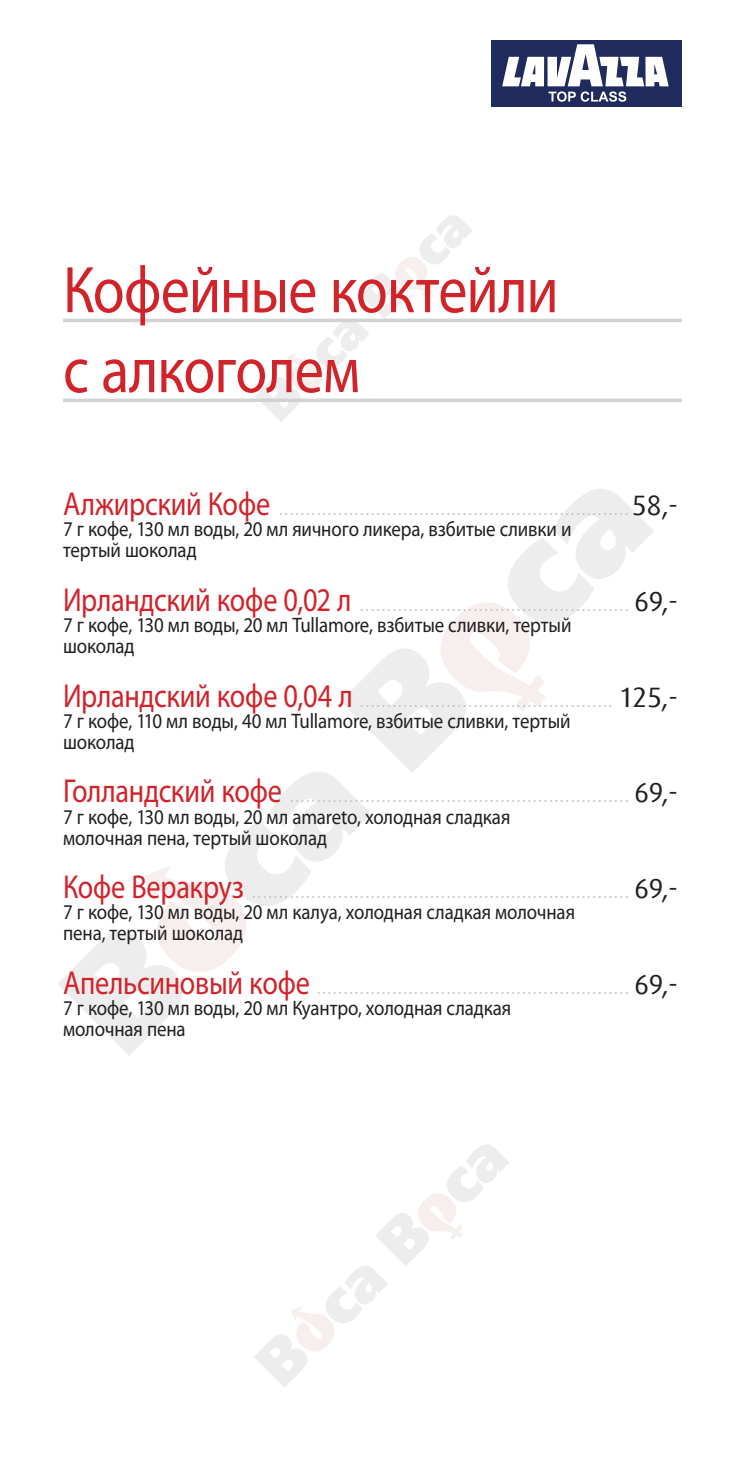
<style>
.page{position:relative;width:745px;height:1474px;background:#fff}
.page>*{position:absolute;margin:0;border:0;box-sizing:border-box;transform-origin:0 0}
.titulek{font:66.5px "Myriad Pro";letter-spacing:-.015em;color:#d1232a;scale:.87 1}
.titulek-2{font:italic 21px/21px "Linde Dax Office";color:#bcbdc0}
.titulek-3{font:21px/21px "Myriad Pro";letter-spacing:-.01em;color:#231f20;scale:.9 1}
.s1{font-family:"Myriad Pro";font-style:normal;font-size:33.25px;color:#d1232a}
.s2{font-weight:700;font-style:normal;font-size:28px;color:#231f20}
.s3{font-family:"Myriad Pro";font-style:normal;color:#231f20}
.s4{font-size:33.25px;color:#d1232a}
.s5{font-family:"Linde Dax Office";font-style:italic;color:#bcbdc0}
.s6{font-family:"Linde Dax Office";font-weight:700;font-size:28px}
</style>
<div class="page">
<svg style="left:58px;top:489px;width:596px;height:566px"></svg>
<svg style="left:145px;top:865px;width:106px;height:112px"></svg>
<svg style="left:435px;top:597px;width:110px;height:115px"></svg>
<svg style="left:254px;top:1145px;width:255px;height:242px"></svg>
<svg style="left:291px;top:1305px;width:45px;height:48px"></svg>
<svg style="left:415px;top:1190px;width:48px;height:50px"></svg>
<svg style="left:255px;top:215px;width:217px;height:207px"></svg>
<svg style="left:287px;top:353px;width:38px;height:40px"></svg>
<svg style="left:392px;top:255px;width:41px;height:42px"></svg>
<hr style="left:63px;top:319px;width:618px;height:3px;background:#d1d2d4">
<svg style="left:63px;top:398px;width:618px;height:4px;background:#d7d8da"></svg>
<div style="left:490px;top:40px;width:191px;height:67px;background:#202b5d"></div>
<svg style="left:502px;top:44px;width:166px;height:58px"></svg>
<p class="titulek" style="left:63px;top:249px;width:570px">Кофейные коктейли</p>
<p class="titulek" style="left:63px;top:329px;width:343px">с алкоголем</p>
<p class="titulek-2" style="left:63px;top:497px;width:616px"><span class="s1">Алжирский Кофе</span> .................................................................<span class="s2">58,-<br></span><span class="s3">7 г кофе, 130 мл воды, 20 мл яичного ликера, взбитые сливки и<br>тертый шоколад</span></p>
<p class="titulek-3" style="left:63px;top:593px;width:684px"><span class="s4">Ирландский кофе 0,02 л</span> <span class="s5">..................................................</span> <span class="s6">69,-<br></span>7 г кофе, 130 мл воды, 20 мл Tullamore, взбитые сливки, тертый<br>шоколад</p>
<p class="titulek-3" style="left:63px;top:689px;width:684px"><span class="s4">Ирландский кофе 0,04 л</span> <span class="s5">...............................................</span> <span class="s6">125,-<br></span>7 г кофе, 110 мл воды, 40 мл Tullamore, взбитые сливки, тертый<br>шоколад</p>
<p class="titulek-3" style="left:63px;top:784px;width:684px"><span class="s4">Голландский кофе</span> <span class="s5">...............................................................</span> <span class="s6">69,-<br></span>7 г кофе, 130 мл воды, 20 мл amareto, холодная сладкая<br>молочная пена, тертый шоколад</p>
<p class="titulek-2" style="left:63px;top:879px;width:616px"><span class="s1">Кофе Веракруз</span> ...................................................................... <span class="s2">69,-<br></span><span class="s3">7 г кофе, 130 мл воды, 20 мл калуа, холодная сладкая молочная<br>пена, тертый шоколад</span></p>
<p class="titulek-2" style="left:63px;top:975px;width:616px"><span class="s1">Апельсиновый кофе</span> .......................................................... <span class="s2">69,-<br></span><span class="s3">7 г кофе, 130 мл воды, 20 мл Куантро, холодная сладкая<br>молочная пена</span></p>
</div>
